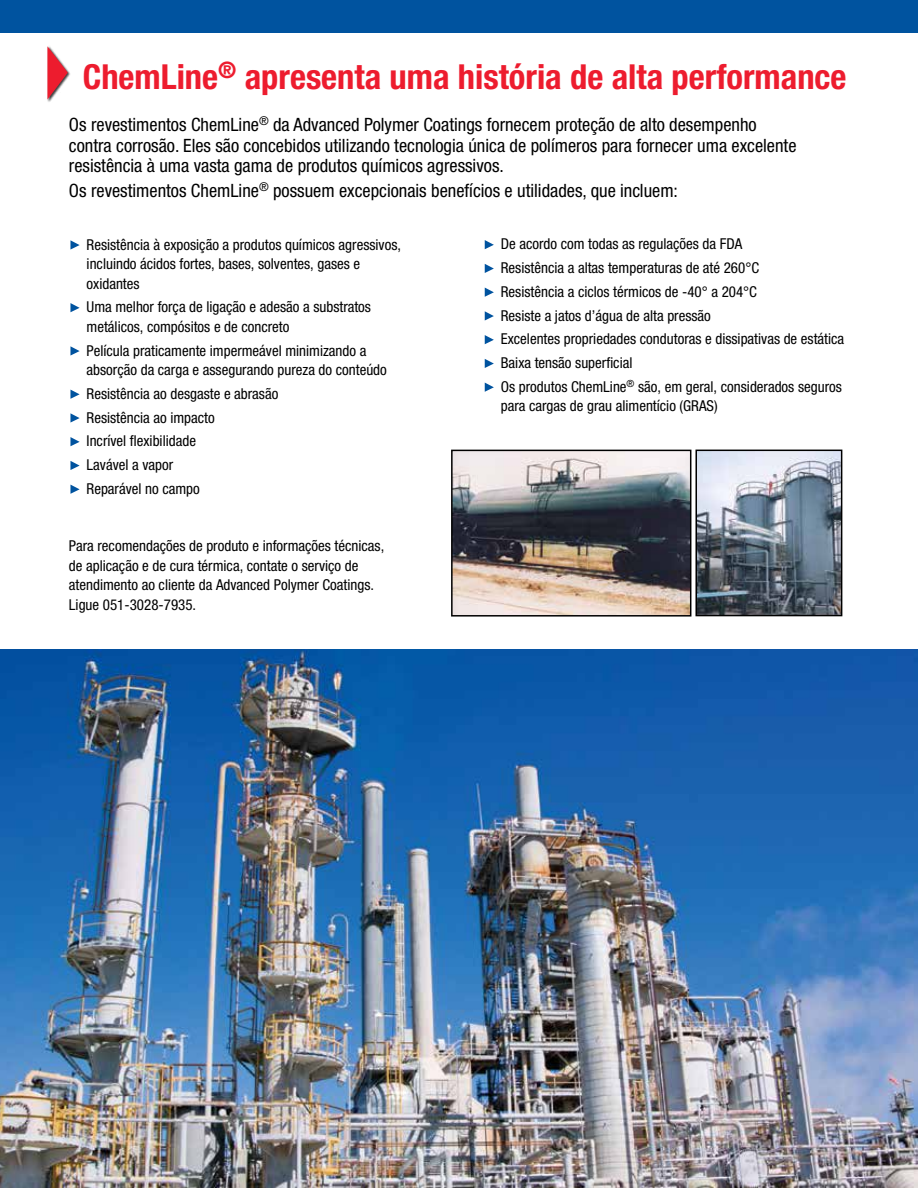
<style>
.page{position:relative;width:918px;height:1188px;background:#fff}
.page>*{position:absolute;margin:0;border:0;box-sizing:border-box;transform-origin:0 0}
.t1{font:700 condensed 34.5px "Helvetica Neue LT Std";color:#ed1c2e}
.t2{font:condensed 18.3px/20.2px "Helvetica Neue LT Std";color:#000}
.t3{font:condensed 15px/23.7px "Helvetica Neue LT Std";color:#000}
</style>
<div class="page">
<div style="left:0;top:0;width:918px;height:33px;background:#00539f"></div>
<div style="left:47px;top:46px;width:24px;height:57px;background:#000;opacity:.75"></div>
<svg style="left:47px;top:46px;width:21px;height:54px"></svg>
<svg style="left:70px;top:240px;width:10px;height:10px"></svg>
<svg style="left:70px;top:303px;width:10px;height:9px"></svg>
<svg style="left:70px;top:346px;width:10px;height:10px"></svg>
<svg style="left:70px;top:390px;width:10px;height:9px"></svg>
<svg style="left:70px;top:413px;width:10px;height:10px"></svg>
<svg style="left:70px;top:437px;width:10px;height:9px"></svg>
<svg style="left:70px;top:461px;width:10px;height:9px"></svg>
<svg style="left:70px;top:485px;width:10px;height:9px"></svg>
<svg style="left:485px;top:240px;width:9px;height:9px"></svg>
<svg style="left:485px;top:264px;width:9px;height:9px"></svg>
<svg style="left:485px;top:288px;width:9px;height:9px"></svg>
<svg style="left:485px;top:311px;width:9px;height:10px"></svg>
<svg style="left:485px;top:335px;width:9px;height:9px"></svg>
<svg style="left:485px;top:359px;width:9px;height:9px"></svg>
<svg style="left:485px;top:383px;width:9px;height:9px"></svg>
<img style="left:0;top:649px;width:918px;height:539px">
<img style="left:698px;top:453px;width:141px;height:160px">
<div style="left:695px;top:450px;width:147px;height:166px;border:2px solid #000"></div>
<img style="left:454px;top:453px;width:234px;height:161px">
<div style="left:451px;top:450px;width:240px;height:167px;border:2px solid #000"></div>
<h1 class="t1" style="left:83px;top:56px;width:765px">ChemLine<sup>®</sup> apresenta uma história de alta performance</h1>
<p class="t2" style="left:69px;top:115px;width:729px">Os revestimentos ChemLine<sup>®</sup> da Advanced Polymer Coatings fornecem proteção de alto desempenho contra corrosão. Eles são concebidos utilizando tecnologia única de polímeros para fornecer uma excelente resistência à uma vasta gama de produtos químicos agressivos.</p>
<p class="t2" style="left:69px;top:180px;width:611px">Os revestimentos ChemLine<sup>®</sup> possuem excepcionais benefícios e utilidades, que incluem:</p>
<p class="t3" style="left:87px;top:234px;width:316px;line-height:19.5px">Resistência à exposição a produtos químicos agressivos, incluindo ácidos fortes, bases, solventes, gases e oxidantes</p>
<p class="t3" style="left:87px;top:297px;width:286px;line-height:19.5px">Uma melhor força de ligação e adesão a substratos metálicos, compósitos e de concreto</p>
<p class="t3" style="left:87px;top:340px;width:302px;line-height:19.5px">Película praticamente impermeável minimizando a absorção da carga e assegurando pureza do conteúdo</p>
<p class="t3" style="left:87px;top:382px;width:193px">Resistência ao desgaste e abrasão<br>Resistência ao impacto<br>Incrível flexibilidade<br>Lavável a vapor<br>Reparável no campo</p>
<p class="t3" style="left:69px;top:536px;width:317px;line-height:19.5px">Para recomendações de produto e informações técnicas, de aplicação e de cura térmica, contate o serviço de atendimento ao cliente da Advanced Polymer Coatings.<br>Ligue 051-3028-7935.</p>
<p class="t3" style="left:501px;top:232px;width:345px">De acordo com todas as regulações da FDA<br>Resistência a altas temperaturas de até 260°C<br>Resistência a ciclos térmicos de -40° a 204°C<br>Resiste a jatos d’água de alta pressão<br>Excelentes propriedades condutoras e dissipativas de estática Baixa tensão superficial<br>Os produtos ChemLine<sup>®</sup> são, em geral, considerados seguros</p>
<p class="t3" style="left:501px;top:394px;width:218px">para cargas de grau alimentício (GRAS)</p>
</div>
